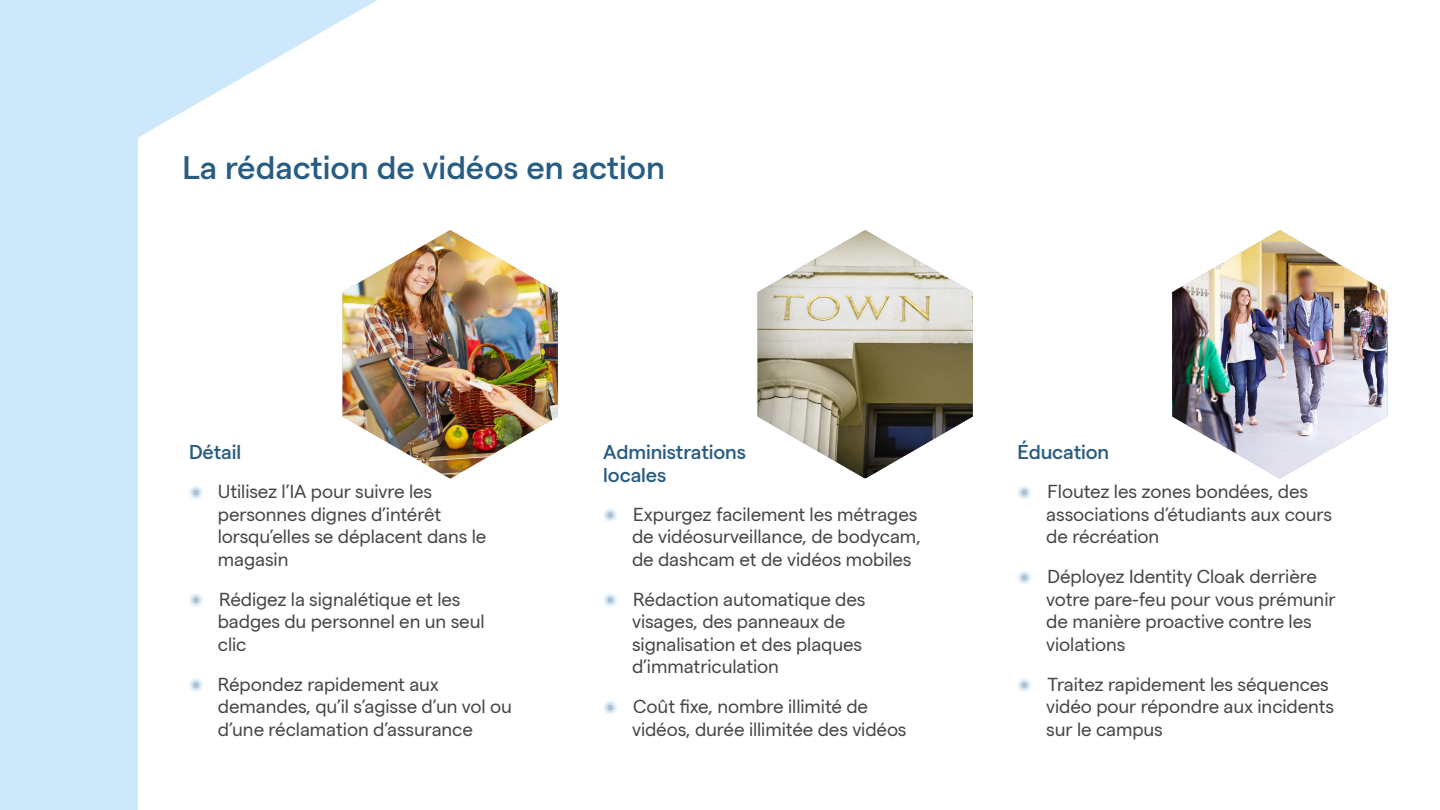
<style>
.page{position:relative;width:1440px;height:810px;background:#fff}
.page>*{position:absolute;margin:0;border:0;box-sizing:border-box;transform-origin:0 0}
.t1{font:500 32.5px "Matter SQ";color:#285c82}
.t2{font:500 20px/22.5px "Matter SQ";letter-spacing:-.005em;color:#285c82}
.t3{font:18.75px/22.5px "Matter SQ";letter-spacing:-.005em;color:#474747}
</style>
<div class="page">
<svg style="left:0;top:0;width:377px;height:138px;fill:#cee8fb"></svg>
<div style="left:0;top:110px;width:138px;height:700px;background:#cee8fb"></div>
<img style="left:1172px;top:230px;width:216px;height:249px">
<div style="left:603px;top:508px;width:14px;height:14px;background:#e7f4fd;border-radius:50%"></div>
<div style="left:605px;top:510px;width:10px;height:10px;background:#d4e0ea;border-radius:50%"></div>
<svg style="left:607px;top:512px;width:6px;height:6px"></svg>
<div style="left:603px;top:593px;width:14px;height:14px;background:#e7f4fd;border-radius:50%"></div>
<div style="left:605px;top:595px;width:10px;height:10px;background:#d4e0ea;border-radius:50%"></div>
<svg style="left:607px;top:597px;width:6px;height:6px"></svg>
<div style="left:603px;top:701px;width:14px;height:13px;background:#e7f4fd;border-radius:50%"></div>
<div style="left:605px;top:703px;width:10px;height:9px;background:#d4e0ea;border-radius:50%"></div>
<svg style="left:607px;top:705px;width:6px;height:5px"></svg>
<div style="left:1018px;top:486px;width:13px;height:13px;background:#e7f4fd;border-radius:50%"></div>
<div style="left:1020px;top:488px;width:9px;height:9px;background:#d4e0ea;border-radius:50%"></div>
<svg style="left:1022px;top:490px;width:5px;height:5px"></svg>
<div style="left:1018px;top:571px;width:13px;height:13px;background:#e7f4fd;border-radius:50%"></div>
<div style="left:1020px;top:573px;width:9px;height:9px;background:#d4e0ea;border-radius:50%"></div>
<svg style="left:1022px;top:575px;width:5px;height:5px"></svg>
<div style="left:1018px;top:678px;width:13px;height:14px;background:#e7f4fd;border-radius:50%"></div>
<div style="left:1020px;top:680px;width:9px;height:10px;background:#d4e0ea;border-radius:50%"></div>
<svg style="left:1022px;top:682px;width:5px;height:6px"></svg>
<div style="left:189px;top:486px;width:14px;height:13px;background:#e7f4fd;border-radius:50%"></div>
<div style="left:191px;top:488px;width:10px;height:9px;background:#d4e0ea;border-radius:50%"></div>
<svg style="left:193px;top:490px;width:6px;height:5px"></svg>
<div style="left:189px;top:593px;width:14px;height:14px;background:#e7f4fd;border-radius:50%"></div>
<div style="left:191px;top:595px;width:10px;height:10px;background:#d4e0ea;border-radius:50%"></div>
<svg style="left:193px;top:597px;width:6px;height:6px"></svg>
<div style="left:189px;top:678px;width:14px;height:14px;background:#e7f4fd;border-radius:50%"></div>
<div style="left:191px;top:680px;width:10px;height:10px;background:#d4e0ea;border-radius:50%"></div>
<svg style="left:193px;top:682px;width:6px;height:6px"></svg>
<img style="left:758px;top:230px;width:215px;height:248px">
<img style="left:342px;top:230px;width:216px;height:249px">
<h1 class="t1" style="left:182px;top:144px;width:484px">La rédaction de vidéos en action</h1>
<p class="t2" style="left:189px;top:439px;width:53px">Détail</p>
<p class="t3" style="left:218px;top:479px;width:270px">Utilisez l’IA pour suivre les personnes dignes d’intérêt lorsqu’elles se déplacent dans le magasin</p>
<p class="t3" style="left:218px;top:586px;width:268px">Rédigez la signalétique et les badges du personnel en un seul clic</p>
<p class="t3" style="left:218px;top:671px;width:295px">Répondez rapidement aux demandes, qu’il s’agisse d’un vol ou d’une réclamation d’assurance</p>
<p class="t2" style="left:603px;top:439px;width:144px">Administrations locales</p>
<p class="t3" style="left:632px;top:501px;width:291px">Expurgez facilement les métrages de vidéosurveillance, de bodycam, de dashcam et de vidéos mobiles</p>
<p class="t3" style="left:632px;top:586px;width:235px">Rédaction automatique des visages, des panneaux de signalisation et des plaques d’immatriculation</p>
<p class="t3" style="left:632px;top:694px;width:276px">Coût fixe, nombre illimité de vidéos, durée illimitée des vidéos</p>
<p class="t2" style="left:1018px;top:439px;width:93px">Éducation</p>
<p class="t3" style="left:1046px;top:479px;width:287px">Floutez les zones bondées, des associations d’étudiants aux cours de récréation</p>
<p class="t3" style="left:1046px;top:564px;width:291px">Déployez Identity Cloak derrière votre pare-feu pour vous prémunir de manière proactive contre les violations</p>
<p class="t3" style="left:1046px;top:671px;width:289px">Traitez rapidement les séquences vidéo pour répondre aux incidents sur le campus</p>
</div>
